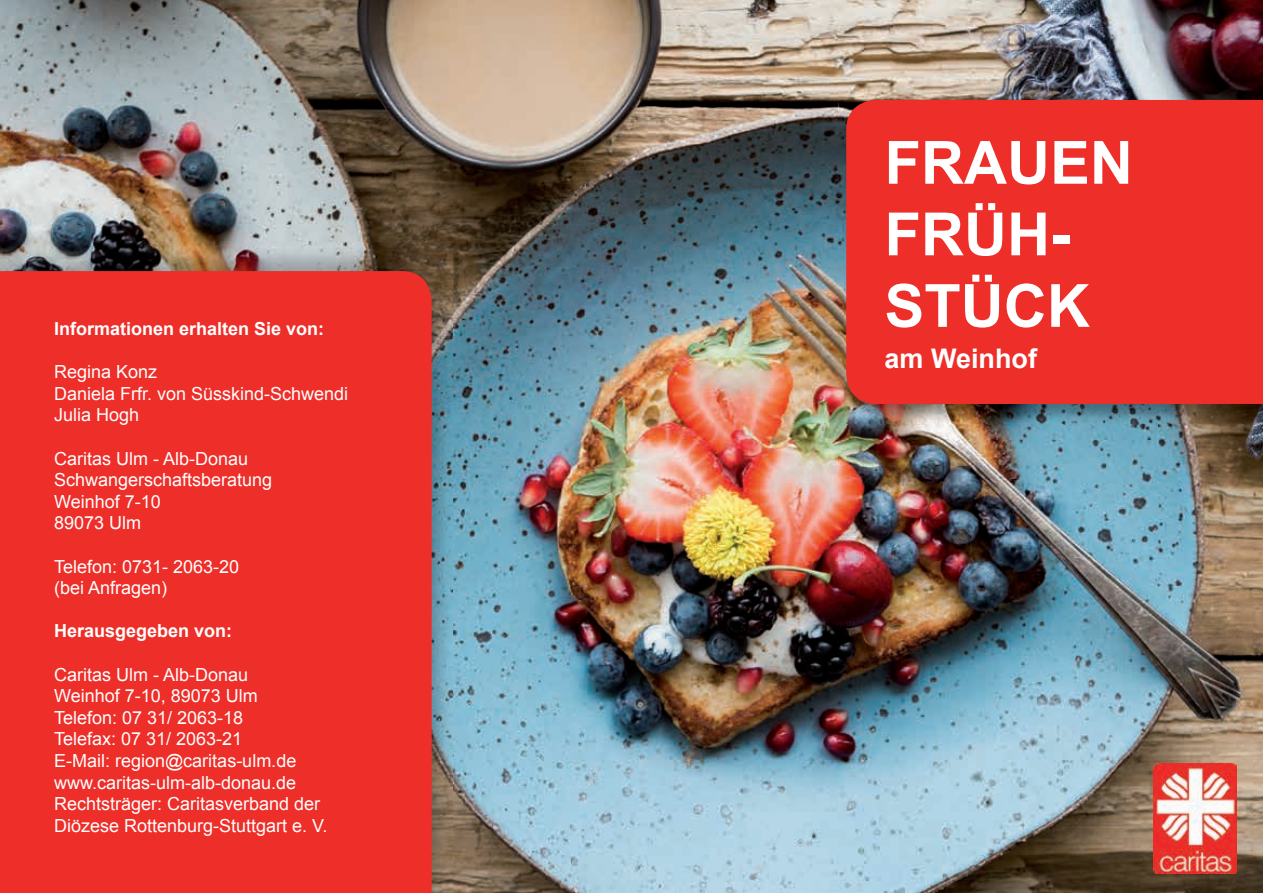
<style>
.page{position:relative;width:1263px;height:893px;background:#fff}
.page>*{position:absolute;margin:0;border:0;box-sizing:border-box;transform-origin:0 0}
.t1{font:700 59.7px/71.6px "Arial";color:#fff}
.t2{font:700 27px "Arial";color:#fff}
.t3{font:18px/21.6px "Arial";color:#fff}
.t4{font:700 18px "Arial";color:#fff}
</style>
<div class="page">
<img style="left:0;top:0;width:1263px;height:893px">
<img style="left:844px;top:101px;width:419px;height:322px">
<div style="left:846px;top:100px;width:417px;height:304px;background:#ee2e29"></div>
<img style="left:0;top:246px;width:452px;height:647px">
<div style="left:0;top:271px;width:432px;height:622px;background:#ee2e29"></div>
<img style="left:1153px;top:763px;width:84px;height:110px">
<p class="t4" style="left:54px;top:317px;width:272px">Informationen erhalten Sie von:</p>
<p class="t3" style="left:54px;top:361px;width:296px">Regina Konz<br>Daniela Frfr. von Süsskind-Schwendi<br>Julia Hogh</p>
<p class="t3" style="left:54px;top:448px;width:220px">Caritas Ulm - Alb-Donau<br>Schwangerschaftsberatung<br>Weinhof 7-10<br>89073 Ulm</p>
<p class="t3" style="left:54px;top:556px;width:187px">Telefon: 0731- 2063-20 (bei Anfragen)</p>
<p class="t4" style="left:54px;top:619px;width:180px">Herausgegeben von:</p>
<p class="t3" style="left:54px;top:664px;width:275px">Caritas Ulm - Alb-Donau<br>Weinhof 7-10, 89073 Ulm<br>Telefon: 07 31/ 2063-18<br>Telefax: 07 31/ 2063-21<br>E-Mail: region@caritas-ulm.de www.caritas-ulm-alb-donau.de<br>Rechtsträger: Caritasverband der<br>Diözese Rottenburg-Stuttgart e. V.</p>
<h1 class="t1" style="left:884px;top:129px;width:250px">FRAUEN<br>FRÜH-<br>STÜCK</h1>
<h2 class="t2" style="left:884px;top:341px;width:154px">am Weinhof</h2>
</div>
